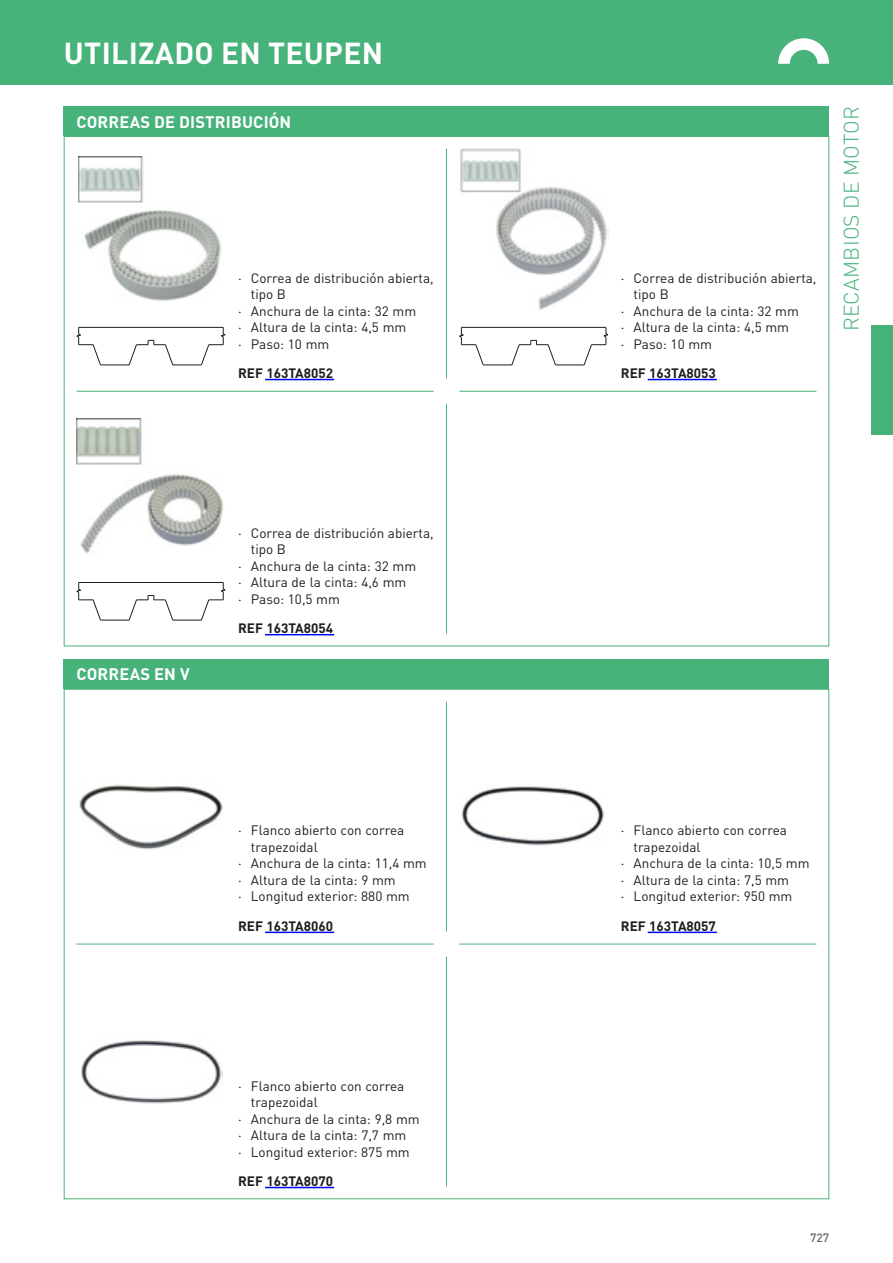
<style>
.page{position:relative;width:893px;height:1263px;background:#fff}
.page>*{position:absolute;margin:0;border:0;box-sizing:border-box;transform-origin:0 0}
.t1{font:700 30px "TVH Pro";letter-spacing:.01em;color:#fff}
.t2{font:300 21px "TVH Pro";letter-spacing:.01em;color:#47b27a}
._1_product_title{font:700 16.5px "TVH Pro";letter-spacing:.01em;color:#fff}
._6_bullets_level_1{font:13.5px/16.5px "TVH Pro";color:#1d1d1b}
._7_REFs{font:700 13.5px "TVH Pro";color:#1d1d1b}
.t3{font:500 12px "TVH Pro";color:#646363}
</style>
<div class="page">
<div style="left:64px;top:136px;width:765px;height:510px;background:#fff;border:1px solid #47b27a"></div>
<div style="left:64px;top:689px;width:765px;height:510px;background:#fff;border:1px solid #47b27a"></div>
<div style="left:0;top:0;width:893px;height:85px;background:#47b27a"></div>
<div style="left:872px;top:325px;width:21px;height:109px;background:#47b27a"></div>
<svg style="left:778px;top:38px;width:51px;height:26px"></svg>
<hr style="left:446px;top:149px;width:1px;height:229px;background:#47b27a">
<hr style="left:446px;top:702px;width:1px;height:229px;background:#47b27a">
<hr style="left:446px;top:404px;width:1px;height:230px;background:#47b27a">
<hr style="left:446px;top:957px;width:1px;height:229px;background:#47b27a">
<hr style="left:77px;top:391px;width:357px;height:1px;background:#47b27a">
<hr style="left:77px;top:944px;width:357px;height:1px;background:#47b27a">
<hr style="left:459px;top:391px;width:357px;height:1px;background:#47b27a">
<hr style="left:459px;top:944px;width:357px;height:1px;background:#47b27a">
<div style="left:64px;top:106px;width:765px;height:30px;background:#47b27a"></div>
<div style="left:64px;top:659px;width:765px;height:30px;background:#47b27a"></div>
<img style="left:78px;top:157px;width:143px;height:144px">
<svg style="left:77px;top:327px;width:148px;height:39px"></svg>
<img style="left:460px;top:148px;width:148px;height:162px">
<svg style="left:459px;top:327px;width:149px;height:39px"></svg>
<img style="left:77px;top:418px;width:147px;height:135px">
<svg style="left:77px;top:582px;width:148px;height:39px"></svg>
<img style="left:79px;top:784px;width:144px;height:66px">
<img style="left:461px;top:786px;width:143px;height:60px">
<img style="left:81px;top:1040px;width:141px;height:64px">
<hr style="left:648px;top:379px;width:69px;height:1px;background:#00f">
<hr style="left:265px;top:379px;width:69px;height:1px;background:#00f">
<hr style="left:265px;top:634px;width:69px;height:1px;background:#00f">
<hr style="left:265px;top:932px;width:69px;height:1px;background:#00f">
<hr style="left:648px;top:932px;width:69px;height:1px;background:#00f">
<hr style="left:265px;top:1187px;width:69px;height:1px;background:#00f">
<h1 class="t1" style="left:64px;top:28px;width:321px">UTILIZADO EN TEUPEN</h1>
<p class="_1_product_title" style="left:77px;top:108px;width:12px">CORRE</p>
<p class="_1_product_title" style="left:130px;top:108px;width:163px">AS DE DISTRIBUCIÓN</p>
<p class="_6_bullets_level_1" style="left:251px;top:268px;width:184px;text-indent:-13px">• Correa de distribución abierta, tipo B</p>
<p class="_6_bullets_level_1" style="left:238px;top:301px;width:180px">• Anchura de la cinta: 32 mm</p>
<p class="_6_bullets_level_1" style="left:238px;top:318px;width:170px">• Altura de la cinta: 4,5 mm</p>
<p class="_6_bullets_level_1" style="left:238px;top:334px;width:93px">• Paso: 10 mm</p>
<p class="_7_REFs" style="left:238px;top:362px;width:97px">RE F 163TA8052</p>
<p class="_1_product_title" style="left:77px;top:661px;width:12px">CORRE</p>
<p class="_1_product_title" style="left:130px;top:661px;width:61px">AS EN V</p>
<p class="_6_bullets_level_1" style="left:251px;top:523px;width:184px;text-indent:-13px">• Correa de distribución abierta, tipo B</p>
<p class="_6_bullets_level_1" style="left:238px;top:556px;width:180px">• Anchura de la cinta: 32 mm</p>
<p class="_6_bullets_level_1" style="left:238px;top:573px;width:170px">• Altura de la cinta: 4,6 mm</p>
<p class="_6_bullets_level_1" style="left:238px;top:589px;width:103px">• Paso: 10,5 mm</p>
<p class="_7_REFs" style="left:238px;top:617px;width:97px">RE F 163TA8054</p>
<p class="_6_bullets_level_1" style="left:251px;top:821px;width:155px;text-indent:-13px">• Flanco abierto con correa trapezoidal</p>
<p class="_6_bullets_level_1" style="left:238px;top:854px;width:190px">• Anchura de la cinta: 11,4 mm</p>
<p class="_6_bullets_level_1" style="left:238px;top:870px;width:159px">• Altura de la cinta: 9 mm</p>
<p class="_6_bullets_level_1" style="left:238px;top:887px;width:173px">• Longitud exterior: 880 mm</p>
<p class="_7_REFs" style="left:238px;top:915px;width:97px">RE F 163TA8060</p>
<p class="_6_bullets_level_1" style="left:251px;top:1076px;width:155px;text-indent:-13px">• Flanco abierto con correa trapezoidal</p>
<p class="_6_bullets_level_1" style="left:238px;top:1109px;width:183px">• Anchura de la cinta: 9,8 mm</p>
<p class="_6_bullets_level_1" style="left:238px;top:1125px;width:170px">• Altura de la cinta: 7,7 mm</p>
<p class="_6_bullets_level_1" style="left:238px;top:1142px;width:173px">• Longitud exterior: 875 mm</p>
<p class="_7_REFs" style="left:238px;top:1170px;width:97px">RE F 163TA8070</p>
<p class="_6_bullets_level_1" style="left:634px;top:268px;width:184px;text-indent:-13px">• Correa de distribución abierta, tipo B</p>
<p class="_6_bullets_level_1" style="left:621px;top:301px;width:180px">• Anchura de la cinta: 32 mm</p>
<p class="_6_bullets_level_1" style="left:621px;top:318px;width:170px">• Altura de la cinta: 4,5 mm</p>
<p class="_6_bullets_level_1" style="left:621px;top:334px;width:93px">• Paso: 10 mm</p>
<p class="_7_REFs" style="left:621px;top:362px;width:97px">RE F 163TA8053</p>
<h2 class="t2" style="left:835px;top:331px;width:226px;rotate:-90deg">Recambios de motor</h2>
<p class="_6_bullets_level_1" style="left:634px;top:821px;width:155px;text-indent:-13px">• Flanco abierto con correa trapezoidal</p>
<p class="_6_bullets_level_1" style="left:621px;top:854px;width:190px">• Anchura de la cinta: 10,5 mm</p>
<p class="_6_bullets_level_1" style="left:621px;top:870px;width:170px">• Altura de la cinta: 7,5 mm</p>
<p class="_6_bullets_level_1" style="left:621px;top:887px;width:173px">• Longitud exterior: 950 mm</p>
<p class="_7_REFs" style="left:621px;top:915px;width:97px">RE F 163TA8057</p>
<p class="t3" style="left:810px;top:1228px;width:21px">727</p>
</div>
